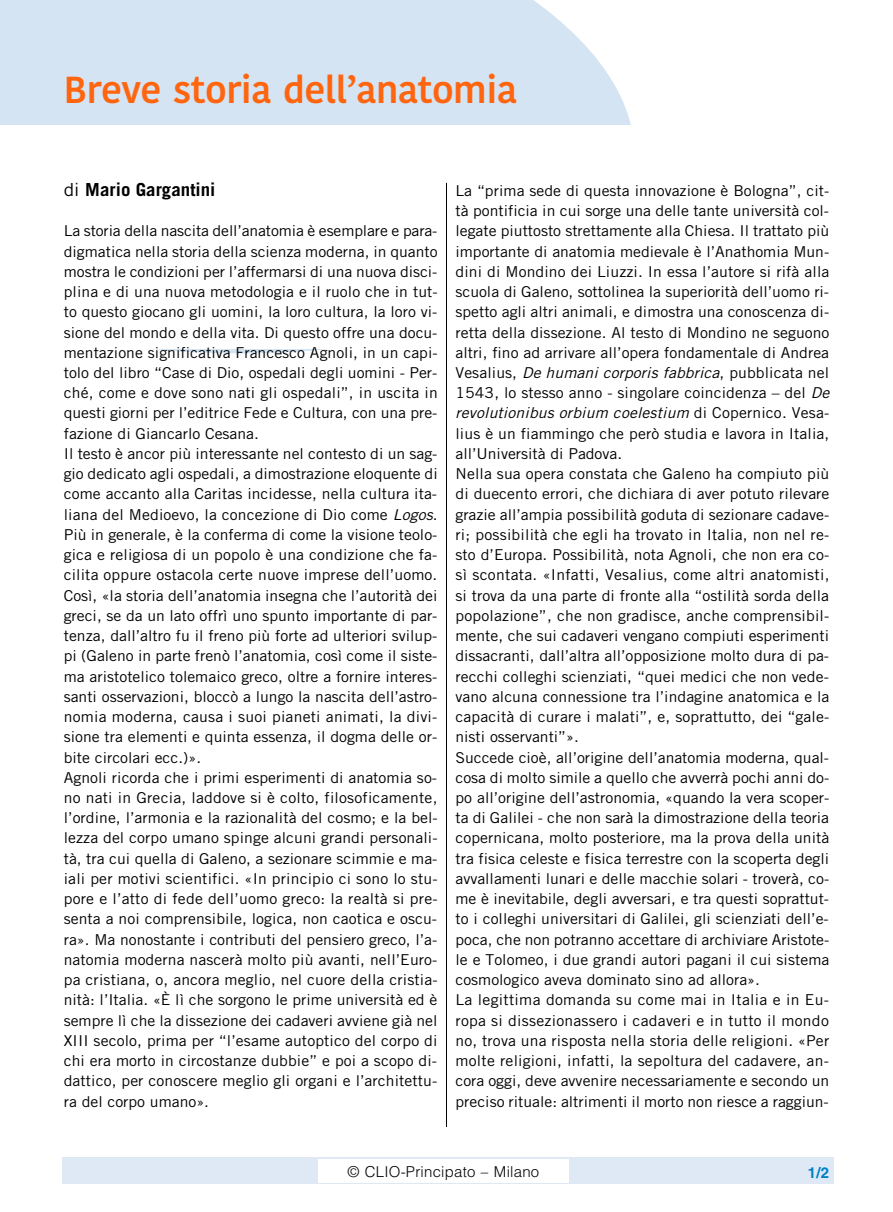
<style>
.page{position:relative;width:893px;height:1212px;background:#fff}
.page>*{position:absolute;margin:0;border:0;box-sizing:border-box;transform-origin:0 0}
.t1{font:500 37.5px "Kohinoor Devanagari";letter-spacing:-.015em;color:#ff650f}
.t2{font:700 18px "Trade Gothic LT Std";color:#000;scale:1.05 1}
.t3{font:15px/20.2px "Trade Gothic LT Std";color:#000;scale:1.05 1}
.t4{font:300 15px "Helvetica LT Std";letter-spacing:.015em;color:#000}
.t5{font:700 15px "Helvetica LT Std";color:#0081c6}
.s1{font-weight:400}
.s2{font-style:italic}
</style>
<div class="page">
<div style="left:62px;top:1157px;width:771px;height:27px;background:#dfe9f6"></div>
<div style="left:318px;top:1159px;width:251px;height:24px;background:#fff"></div>
<svg style="left:0;top:0;width:631px;height:354px;background:#d7e6f4"></svg>
<div style="left:0;top:125px;width:893px;height:224px;background:#fff"></div>
<hr style="left:446px;top:183px;width:1px;height:944px;background:#000">
<h1 class="t1" style="left:64px;top:68px;width:455px">Breve storia dell’anatomia</h1>
<p class="t2" style="left:64px;top:178px;width:146px"><span class="s1">di</span> Mario Gargantini</p>
<p class="t3" style="left:64px;top:221px;width:358px">La storia della nascita dell’anatomia è esemplare e para&shy;digmatica nella storia della scienza moderna, in quanto mostra le condizioni per l’affermarsi di una nuova disci&shy;plina e di una nuova metodologia e il ruolo che in tut&shy;to questo giocano gli uomini, la loro cultura, la loro vi&shy;sione del mondo e della vita. Di questo offre una docu&shy;mentazione significativa Francesco Agnoli, in un capi&shy;tolo del libro “Case di Dio, ospedali degli uomini - Per&shy;ché, come e dove sono nati gli ospedali”, in uscita in questi giorni per l’editrice Fede e Cultura, con una pre&shy;fazione di Giancarlo Cesana.<br>Il testo è ancor più interessante nel contesto di un sag&shy;gio dedicato agli ospedali, a dimostrazione eloquente di come accanto alla Caritas incidesse, nella cultura ita&shy;liana del Medioevo, la concezione di Dio come <span class="s2">Logos</span>.<br>Più in generale, è la conferma di come la visione teolo&shy;gica e religiosa di un popolo è una condizione che fa&shy;cilita oppure ostacola certe nuove imprese dell’uomo.<br>Così, «la storia dell’anatomia insegna che l’autorità dei greci, se da un lato offrì uno spunto importante di par&shy;tenza, dall’altro fu il freno più forte ad ulteriori svilup&shy;pi (Galeno in parte frenò l’anatomia, così come il siste&shy;ma aristotelico tolemaico greco, oltre a fornire interes&shy;santi osservazioni, bloccò a lungo la nascita dell’astro&shy;nomia moderna, causa i suoi pianeti animati, la divi&shy;sione tra elementi e quinta essenza, il dogma delle or&shy;bite circolari ecc.)».<br>Agnoli ricorda che i primi esperimenti di anatomia so&shy;no nati in Grecia, laddove si è colto, filosoficamente, l’ordine, l’armonia e la razionalità del cosmo; e la bel&shy;lezza del corpo umano spinge alcuni grandi personali&shy;tà, tra cui quella di Galeno, a sezionare scimmie e ma&shy;iali per motivi scientifici. «In principio ci sono lo stu&shy;pore e l’atto di fede dell’uomo greco: la realtà si pre&shy;senta a noi comprensibile, logica, non caotica e oscu&shy;ra». Ma nonostante i contributi del pensiero greco, l’a&shy;natomia moderna nascerà molto più avanti, nell’Euro&shy;pa cristiana, o, ancora meglio, nel cuore della cristia&shy;nità: l’Italia. «È lì che sorgono le prime università ed è sempre lì che la dissezione dei cadaveri avviene già nel XIII secolo, prima per “l’esame autoptico del corpo di chi era morto in circostanze dubbie” e poi a scopo di&shy;dattico, per conoscere meglio gli organi e l’architettu&shy;ra del corpo umano».</p>
<p class="t3" style="left:455px;top:180px;width:358px">La “prima sede di questa innovazione è Bologna”, cit&shy;tà pontificia in cui sorge una delle tante università col&shy;legate piuttosto strettamente alla Chiesa. Il trattato più importante di anatomia medievale è l’Anathomia Mun&shy;dini di Mondino dei Liuzzi. In essa l’autore si rifà alla scuola di Galeno, sottolinea la superiorità dell’uomo ri&shy;spetto agli altri animali, e dimostra una conoscenza di&shy;retta della dissezione. Al testo di Mondino ne seguono altri, fino ad arrivare all’opera fondamentale di Andrea Vesalius, <span class="s2">De humani corporis fabbrica</span>, pubblicata nel 1543, lo stesso anno - singolare coincidenza – del <span class="s2">De revolutionibus orbium coelestium</span> di Copernico. Vesa&shy;lius è un fiammingo che però studia e lavora in Italia, all’Università di Padova.<br>Nella sua opera constata che Galeno ha compiuto più di duecento errori, che dichiara di aver potuto rilevare grazie all’ampia possibilità goduta di sezionare cadave&shy;ri; possibilità che egli ha trovato in Italia, non nel re&shy;sto d’Europa. Possibilità, nota Agnoli, che non era co&shy;sì scontata. «Infatti, Vesalius, come altri anatomisti, si trova da una parte di fronte alla “ostilità sorda della popolazione”, che non gradisce, anche comprensibil&shy;mente, che sui cadaveri vengano compiuti esperimenti dissacranti, dall’altra all’opposizione molto dura di pa&shy;recchi colleghi scienziati, “quei medici che non vede&shy;vano alcuna connessione tra l’indagine anatomica e la capacità di curare i malati”, e, soprattutto, dei “gale&shy;nisti osservanti”».<br>Succede cioè, all’origine dell’anatomia moderna, qual&shy;cosa di molto simile a quello che avverrà pochi anni do&shy;po all’origine dell’astronomia, «quando la vera scoper&shy;ta di Galilei - che non sarà la dimostrazione della teoria copernicana, molto posteriore, ma la prova della unità tra fisica celeste e fisica terrestre con la scoperta degli avvallamenti lunari e delle macchie solari - troverà, co&shy;me è inevitabile, degli avversari, e tra questi soprattut&shy;to i colleghi universitari di Galilei, gli scienziati dell’e&shy;poca, che non potranno accettare di archiviare Aristote&shy;le e Tolomeo, i due grandi autori pagani il cui sistema cosmologico aveva dominato sino ad allora».<br>La legittima domanda su come mai in Italia e in Eu&shy;ropa si dissezionassero i cadaveri e in tutto il mondo no, trova una risposta nella storia delle religioni. «Per molte religioni, infatti, la sepoltura del cadavere, an&shy;cora oggi, deve avvenire necessariamente e secondo un preciso rituale: altrimenti il morto non riesce a raggiun-</p>
<p class="t4" style="left:347px;top:1162px;width:193px">© CLIO-Principato – Milano</p>
<p class="t5" style="left:808px;top:1163px;width:23px">1/2</p>
</div>
